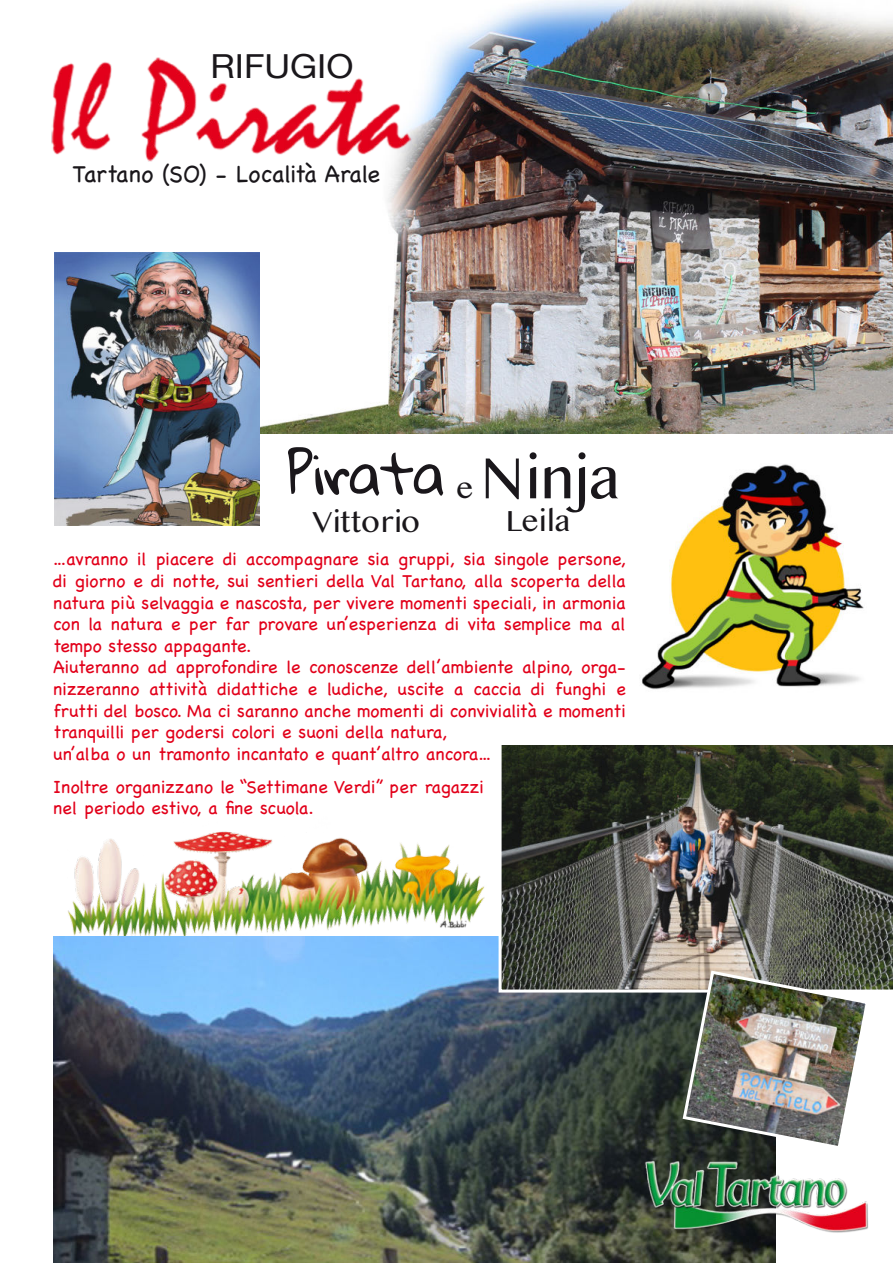
<style>
.page{position:relative;width:893px;height:1263px;background:#fff}
.page>*{position:absolute;margin:0;border:0;box-sizing:border-box;transform-origin:0 0}
.t1{font:54px "Gloria Hallelujah";letter-spacing:-.025em;color:#1a171b}
.t2{font:54px "Bangla MN";letter-spacing:-.05em;color:#1a171b}
.t3{font:33.15px "Helvetica Neue";color:#1a171b;scale:1.08 1}
.t4{font:27px "Bangla MN";letter-spacing:-.06em;color:#1a171b}
.t5{font:27px "Bangla MN";letter-spacing:-.03em;color:#1a171b}
.t6{font:24px "Chalkboard";letter-spacing:-.01em;color:#1a171b}
.t7{font:18px/21.6px "Chalkboard";color:#e2001a}
.s1{font-size:27px}
</style>
<div class="page">
<img style="left:67px;top:831px;width:418px;height:105px">
<img style="left:260px;top:0;width:633px;height:434px">
<img style="left:54px;top:252px;width:206px;height:274px">
<img style="left:641px;top:464px;width:223px;height:226px">
<img style="left:53px;top:936px;width:723px;height:327px">
<img style="left:499px;top:745px;width:394px;height:247px">
<img style="left:681px;top:969px;width:190px;height:182px">
<img style="left:51px;top:28px;width:394px;height:162px">
<img style="left:629px;top:1152px;width:239px;height:93px">
<h2 class="t3" style="left:210px;top:46px;width:134px">RIFUGIO</h2>
<h3 class="t6" style="left:72px;top:158px;width:309px">Tartano (SO) - Località Arale</h3>
<h1 class="t1" style="left:287px;top:444px;width:160px">Pirata</h1>
<h3 class="t4" style="left:313px;top:509px;width:109px">Vittorio</h3>
<h1 class="t2" style="left:456px;top:452px;width:165px"><span class="s1">e</span> Ninja</h1>
<h3 class="t5" style="left:506px;top:507px;width:66px">Leila</h3>
<p class="t7" style="left:53px;top:548px;width:574px">...avranno il piacere di accompagnare sia gruppi, sia singole persone, di giorno e di notte, sui sentieri della Val Tartano, alla scoperta della natura più selvaggia e nascosta, per vivere momenti speciali, in armonia con la natura e per far provare un’esperienza di vita semplice ma al tempo stesso appagante.<br>Aiuteranno ad approfondire le conoscenze dell’ambiente alpino, orga&shy;nizzeranno attività didattiche e ludiche, uscite a caccia di funghi e frutti del bosco. Ma ci saranno anche momenti di convivialità e momenti tranquilli per godersi colori e suoni della natura,<br>un’alba o un tramonto incantato e quant’altro ancora...</p>
<p class="t7" style="left:53px;top:776px;width:432px">Inoltre organizzano le “Settimane Verdi” per ragazzi nel periodo estivo, a fine scuola.</p>
</div>
